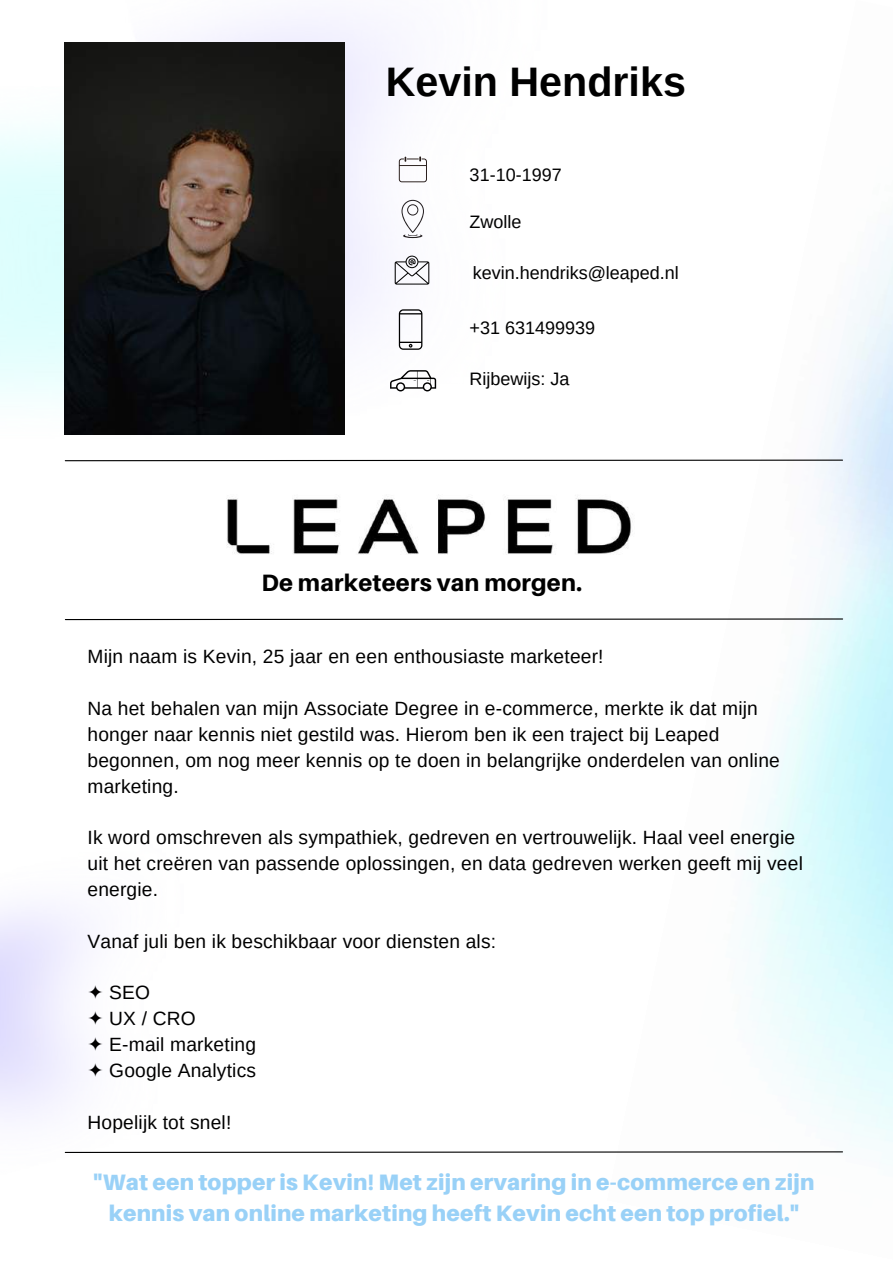
<style>
.page{position:relative;width:893px;height:1264px;background:#fff}
.page>*{position:absolute;margin:0;border:0;box-sizing:border-box;transform-origin:0 0}
.t1{font:700 41.25px "Arimo";color:#000}
.t2{font:800 23.7px "Aileron";letter-spacing:.01em;color:#000}
.t3{font:900 22.35px/30.3px "Aileron";letter-spacing:.01em;color:#99d1f7;text-align:center}
.t4{font:19.2px/25.8px "Arimo";letter-spacing:.01em;color:#000}
.t5{font:18px "Arimo";color:#000}
.s1{font-family:"DejaVu Sans"}
</style>
<div class="page">
<img style="left:227px;top:494px;width:408px;height:61px">
<img style="left:0;top:19px;width:892px;height:454px">
<img style="left:64px;top:42px;width:280px;height:393px">
<svg style="left:64px;top:1150px;width:779px;height:3px"></svg>
<svg style="left:399px;top:156px;width:28px;height:26px"></svg>
<svg style="left:394px;top:255px;width:35px;height:29px"></svg>
<svg style="left:399px;top:309px;width:23px;height:41px"></svg>
<svg style="left:401px;top:200px;width:23px;height:38px"></svg>
<svg style="left:390px;top:370px;width:46px;height:21px"></svg>
<svg style="left:64px;top:618px;width:779px;height:2px"></svg>
<svg style="left:64px;top:459px;width:779px;height:3px"></svg>
<h1 class="t1" style="left:386px;top:59px;width:301px">Kevin Hendriks</h1>
<p class="t5" style="left:469px;top:165px;width:93px">31-10-1997</p>
<p class="t5" style="left:469px;top:212px;width:53px">Zwolle</p>
<p class="t5" style="left:472px;top:262px;width:208px">kevin.hendriks@leaped.nl</p>
<p class="t5" style="left:469px;top:318px;width:127px">+31 631499939</p>
<p class="t5" style="left:469px;top:369px;width:101px">Rijbewijs: Ja</p>
<p class="t2" style="left:261px;top:568px;width:322px">De marketeers van morgen.</p>
<p class="t4" style="left:87px;top:643px;width:517px">Mijn naam is Kevin, 25 jaar en een enthousiaste marketeer!</p>
<p class="t4" style="left:87px;top:695px;width:693px">Na het behalen van mijn Associate Degree in e-commerce, merkte ik dat mijn honger naar kennis niet gestild was. Hierom ben ik een traject bij Leaped begonnen, om nog meer kennis op te doen in belangrijke onderdelen van online marketing.</p>
<p class="t4" style="left:87px;top:824px;width:717px">Ik word omschreven als sympathiek, gedreven en vertrouwelijk. Haal veel energie uit het creëren van passende oplossingen, en data gedreven werken geeft mij veel energie.</p>
<p class="t4" style="left:87px;top:928px;width:410px">Vanaf juli ben ik beschikbaar voor diensten als:</p>
<p class="t4" style="left:87px;top:979px;width:170px"><span class="s1">✦</span> SEO<br><span class="s1">✦</span> UX / CRO<br><span class="s1">✦</span> E-mail marketing <span class="s1">✦</span> Google Analytics</p>
<p class="t4" style="left:87px;top:1109px;width:145px">Hopelijk tot snel!</p>
<p class="t3" style="left:93px;top:1166px;width:722px">"Wat een topper is Kevin! Met zijn ervaring in e-commerce en zijn kennis van online marketing heeft Kevin echt een top profiel."</p>
</div>
